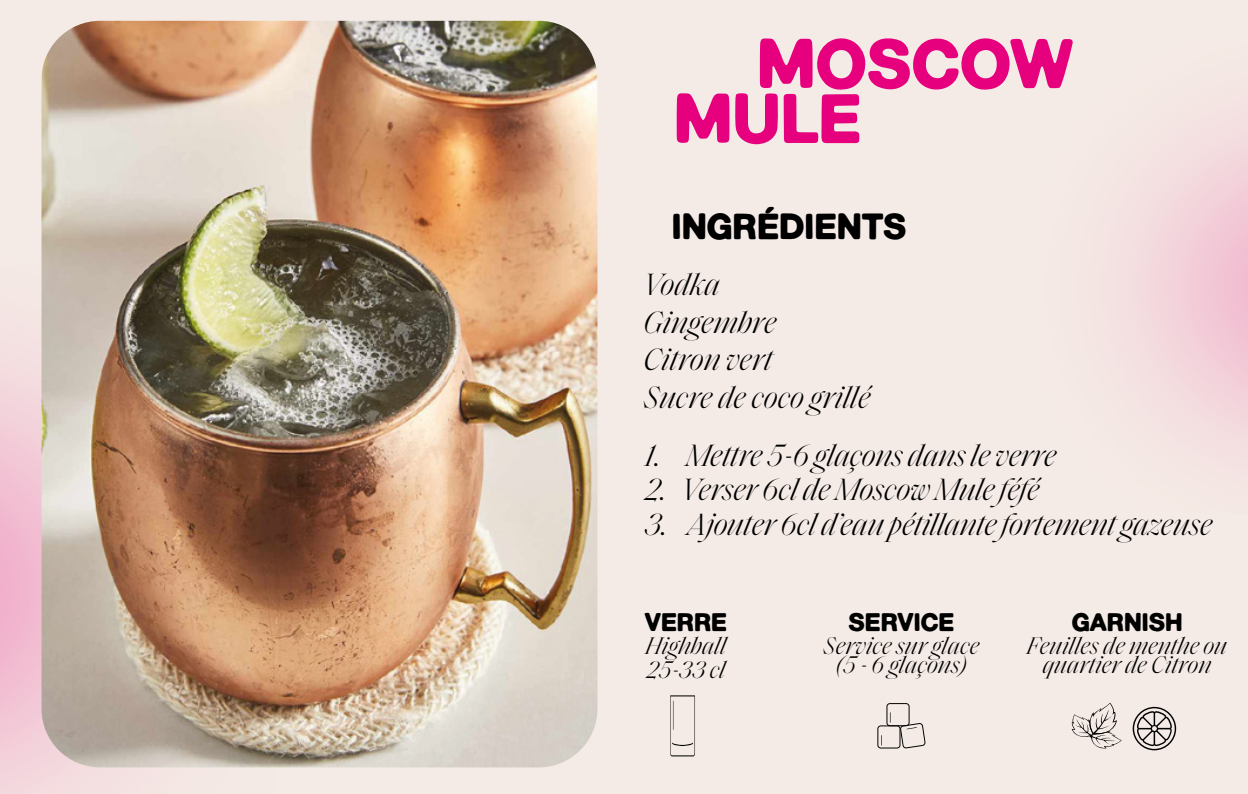
<style>
.page{position:relative;width:1248px;height:794px;background:#fff}
.page>*{position:absolute;margin:0;border:0;box-sizing:border-box;transform-origin:0 0}
.t1{font:66.4px/54.8px "Generic G20 FR Classic";color:#e6007d}
.t2{font:34.8px "Generic G20 FR Classic";color:#000}
.t3{font:italic 300 31.2px/37.6px "Saol Display";letter-spacing:-.01em;color:#000}
.t4{font:italic 300 24.4px/19.6px "Saol Display";color:#000;text-align:center}
.t5{font:24.4px "Generic G20 FR Classic";color:#000}
</style>
<div class="page">
<div style="left:0;top:0;width:1247px;height:794px;background:#f5ebe6"></div>
<img style="left:0;top:257px;width:277px;height:537px">
<div style="left:877px;top:725px;width:23px;height:23px;border:1px solid #010202;border-radius:3px"></div>
<div style="left:886px;top:703px;width:23px;height:23px;border:1px solid #010202;border-radius:3px"></div>
<svg style="left:899px;top:722px;width:26px;height:26px"></svg>
<svg style="left:670px;top:695px;width:25px;height:61px"></svg>
<img style="left:42px;top:21px;width:555px;height:746px">
<svg style="left:1071px;top:703px;width:50px;height:45px"></svg>
<svg style="left:1132px;top:707px;width:43px;height:43px"></svg>
<h1 class="t1" style="left:673px;top:36px;width:401px;text-indent:83px">MOSCOW<br>MULE</h1>
<p class="t2" style="left:671px;top:205px;width:236px">INGRÉDIENTS</p>
<p class="t3" style="left:643px;top:264px;width:229px">Vodka<br>Gingembre<br>Citron vert<br>Sucre de coco grillé</p>
<p class="t3" style="left:645px;top:435px;width:413px">1. Mettre 5-6 glaçons dans le verre</p>
<p class="t3" style="left:645px;top:469px;width:401px">2. Verser 6cl de Moscow Mule féfé</p>
<p class="t3" style="left:645px;top:503px;width:569px">3. Ajouter 6cl d’eau pétillante fortement gazeuse</p>
<p class="t5" style="left:645px;top:607px;width:84px">VERRE</p>
<p class="t4" style="left:645px;top:631px;width:82px;line-height:24.4px;text-align:left">Highball<br>25-33 cl</p>
<p class="t5" style="left:848px;top:607px;width:108px">SERVICE</p>
<p class="t4" style="left:823px;top:634px;width:158px">Service sur glace (5 - 6 glaçons)</p>
<p class="t5" style="left:1071px;top:607px;width:112px">GARNISH</p>
<p class="t4" style="left:1027px;top:634px;width:201px">Feuilles de menthe ou quartier de Citron</p>
</div>
